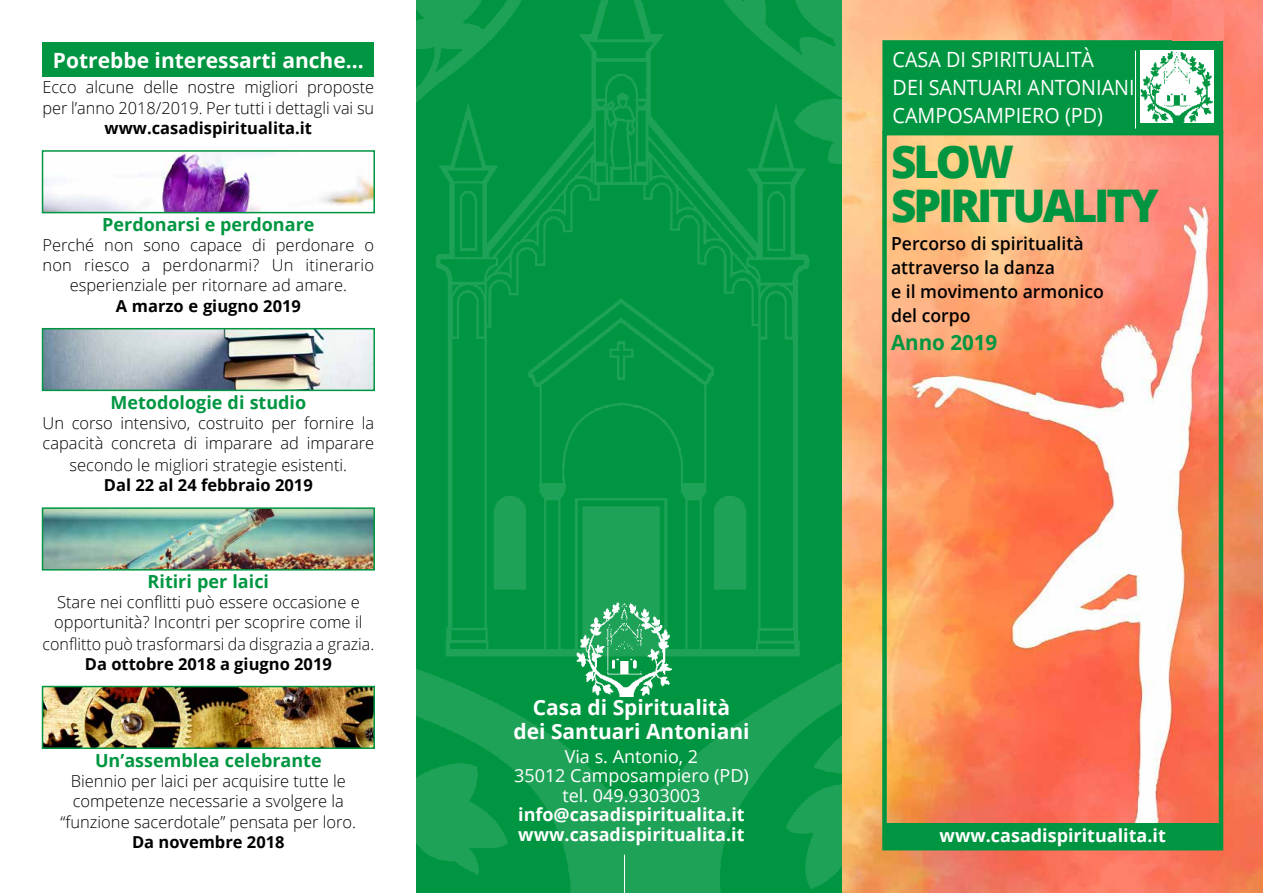
<style>
.page{position:relative;width:1263px;height:893px;background:#fff}
.page>*{position:absolute;margin:0;border:0;box-sizing:border-box;transform-origin:0 0}
.t1{font:800 45px/43.5px "Open Sans";letter-spacing:-.07em;color:#009641}
.t2{font:700 21px/23.7px "Open Sans";color:#fff;text-align:center}
.t3{font:21px/28px "Open Sans";color:#fff;scale:.94 1}
.t4{font:700 21px "Open Sans";color:#009641}
.t5{font:700 18px/19.5px "Open Sans";color:#fff}
.t6{font:700 18px "Open Sans";color:#009641}
.t7{font:600 18px/24px "Open Sans";color:#000}
.t8{font:18px/19.5px "Open Sans";color:#fff;text-align:center}
.t9{font:300 16.5px/20.2px "Open Sans";color:#000;text-align:center}
.t10{font:700 16.5px "Open Sans";color:#000}
</style>
<div class="page">
<img style="left:842px;top:161px;width:421px;height:732px">
<img style="left:842px;top:0;width:421px;height:161px">
<div style="left:882px;top:131px;width:341px;height:719px;border:4px solid #009641"></div>
<img style="left:417px;top:0;width:425px;height:893px">
<div style="left:885px;top:43px;width:336px;height:88px;background:#009641"></div>
<hr style="left:1135px;top:51px;width:1px;height:81px;background:#fff">
<img style="left:1140px;top:51px;width:73px;height:72px">
<div style="left:885px;top:823px;width:335px;height:25px;background:#009641"></div>
<div style="left:882px;top:40px;width:341px;height:93px;border:4px solid #009641"></div>
<img style="left:45px;top:153px;width:327px;height:57px">
<div style="left:42px;top:150px;width:333px;height:63px;border:2px solid #009641"></div>
<img style="left:45px;top:331px;width:327px;height:57px">
<div style="left:42px;top:328px;width:333px;height:63px;border:2px solid #009641"></div>
<img style="left:45px;top:510px;width:327px;height:58px">
<div style="left:42px;top:507px;width:333px;height:64px;border:2px solid #009641"></div>
<img style="left:45px;top:689px;width:327px;height:57px">
<div style="left:42px;top:686px;width:333px;height:63px;border:2px solid #009641"></div>
<div style="left:43px;top:43px;width:331px;height:34px;background:#009641"></div>
<img style="left:1172px;top:0;width:51px;height:40px">
<p class="t2" style="left:53px;top:48px;width:312px">Potrebbe interessarti anche...</p>
<p class="t9" style="left:43px;top:77px;width:333px;text-align:left">Ecco alcune delle nostre migliori proposte per l’anno 2018/2019. Per tutti i dettagli vai su</p>
<p class="t10" style="left:105px;top:116px;width:209px">www.casadispiritualita.it</p>
<p class="t6" style="left:102px;top:211px;width:214px">Perdonarsi e perdonare</p>
<p class="t9" style="left:43px;top:234px;width:333px">Perché non sono capace di perdonare o non riesco a perdonarmi? Un itinerario esperienziale per ritornare ad amare.</p>
<p class="t10" style="left:116px;top:294px;width:187px">A marzo e giugno 2019</p>
<p class="t6" style="left:110px;top:389px;width:197px">Metodologie di studio</p>
<p class="t9" style="left:43px;top:412px;width:333px;line-height:20.9px">Un corso intensivo, costruito per fornire la capacità concreta di imparare ad imparare secondo le migliori strategie esistenti.</p>
<p class="t10" style="left:104px;top:473px;width:210px">Dal 22 al 24 febbraio 2019</p>
<p class="t6" style="left:148px;top:568px;width:123px">Ritiri per laici</p>
<p class="t9" style="left:43px;top:591px;width:333px;line-height:20.9px">Stare nei conflitti può essere occasione e opportunità? Incontri per scoprire come il conflitto può trasformarsi da disgrazia a grazia.</p>
<p class="t10" style="left:85px;top:652px;width:248px">Da ottobre 2018 a giugno 2019</p>
<p class="t6" style="left:95px;top:748px;width:228px">Un’assemblea celebrante</p>
<p class="t9" style="left:61px;top:770px;width:297px">Biennio per laici per acquisire tutte le competenze necessarie a svolgere la “funzione sacerdotale” pensata per loro.</p>
<p class="t10" style="left:132px;top:830px;width:154px">Da novembre 2018</p>
<p class="t2" style="left:513px;top:695px;width:238px">Casa di Spiritualità<br>dei Santuari Antoniani</p>
<p class="t8" style="left:514px;top:746px;width:236px">Via s. Antonio, 2<br>35012 Camposampiero (PD) tel. 049.9303003</p>
<p class="t5" style="left:518px;top:804px;width:228px">info@casadispiritualita.it www.casadispiritualita.it</p>
<p class="t3" style="left:893px;top:45px;width:259px">CASA DI SPIRITUALITÀ<br>DEI SANTUARI ANTONIANI<br>CAMPOSAMPIERO (PD)</p>
<h1 class="t1" style="left:891px;top:138px;width:269px">SLOW<br>SPIRITUALITY</h1>
<p class="t7" style="left:891px;top:231px;width:214px">Percorso di spiritualità attraverso la danza<br>e il movimento armonico del corpo</p>
<p class="t4" style="left:891px;top:328px;width:108px">Anno 2019</p>
<p class="t5" style="left:940px;top:826px;width:228px">www.casadispiritualita.it</p>
</div>
